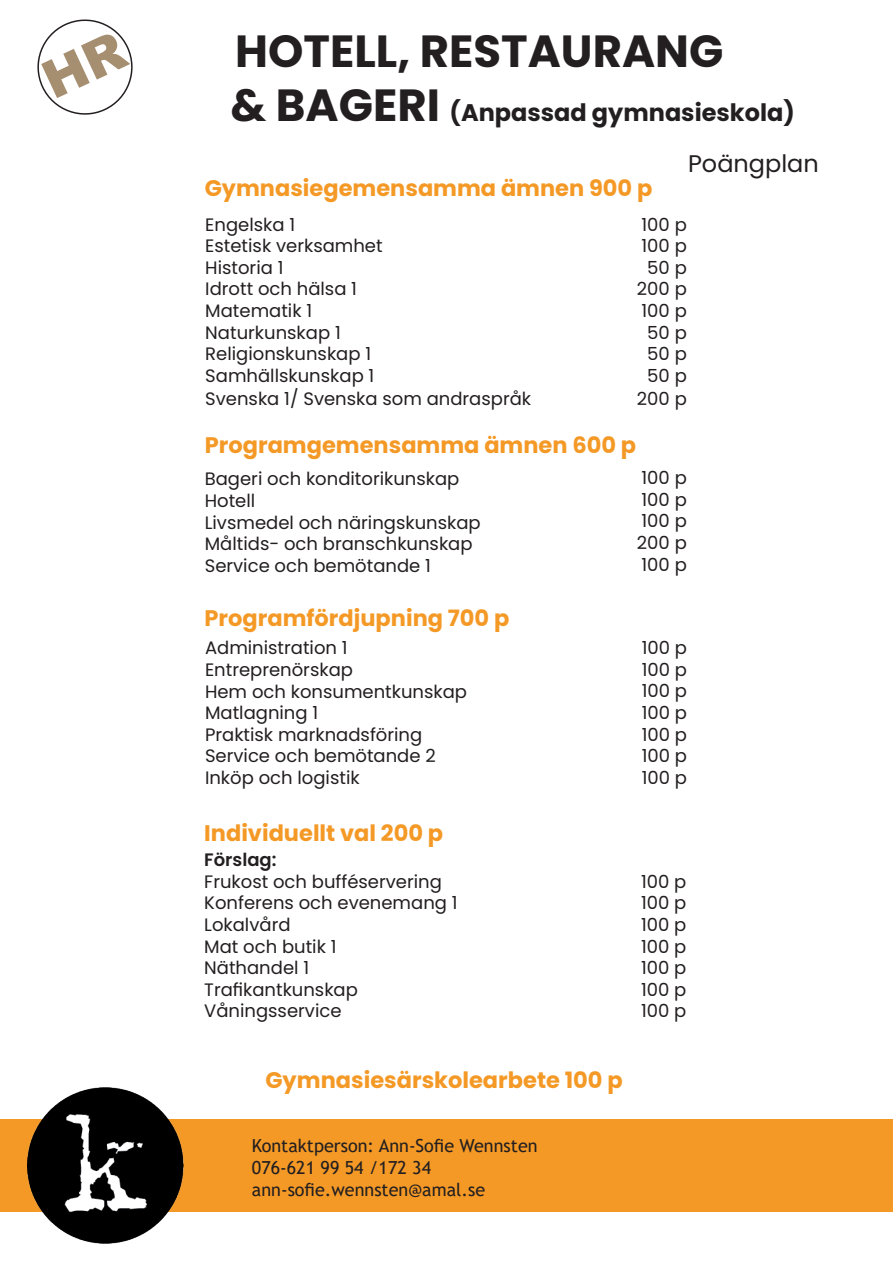
<style>
.page{position:relative;width:893px;height:1263px;background:#fff}
.page>*{position:absolute;margin:0;border:0;box-sizing:border-box;transform-origin:0 0}
.t1{font:700 45px "Poppins";color:#231f20}
.t2{font:700 24px/51.3px "Poppins";color:#231f20}
.t3{font:700 22.5px "Poppins";color:#f49926}
.t4{font:18px/21.6px "Poppins";color:#231f20}
.t5{font:18px/21.6px "Trebuchet MS";color:#231f20}
.t6{font:600 18px "Poppins";color:#231f20}
.s1{font-size:45px}
.s2{font-weight:400}
</style>
<div class="page">
<div style="left:0;top:1119px;width:893px;height:92px;background:#f49926"></div>
<img style="left:27px;top:1087px;width:156px;height:156px">
<svg style="left:37px;top:19px;width:96px;height:96px"></svg>
<h1 class="t1" style="left:235px;top:25px;width:490px">HOTELL, RESTAURANG</h1>
<h2 class="t2" style="left:688px;top:87px;width:132px;text-indent:-458px"><span class="s1">&amp; BAGERI</span> (Anpassad gymnasieskola)<br><span class="s2">Poängplan</span></h2>
<p class="t4" style="left:205px;top:214px;width:179px">Engelska 1<br>Estetisk verksamhet<br>Historia 1<br>Idrott och hälsa 1<br>Matematik 1<br>Naturkunskap 1<br>Religionskunskap 1<br>Samhällskunskap 1</p>
<p class="t4" style="left:205px;top:388px;width:327px">Svenska 1/ Svenska som andraspråk</p>
<p class="t3" style="left:205px;top:175px;width:449px">Gymnasiegemensamma ämnen 900 p</p>
<p class="t4" style="left:637px;top:214px;width:51px;text-align:center">100 p<br>100 p<br>50 p<br>200 p<br>100 p<br>50 p<br>50 p<br>50 p</p>
<p class="t4" style="left:637px;top:388px;width:51px">200 p</p>
<p class="t3" style="left:205px;top:432px;width:433px">Programgemensamma ämnen 600 p</p>
<p class="t4" style="left:205px;top:468px;width:277px">Bageri och konditorikunskap<br>Hotell<br>Livsmedel och näringskunskap<br>Måltids- och branschkunskap<br>Service och bemötande 1</p>
<p class="t4" style="left:637px;top:467px;width:51px;text-align:justify">100 p 100 p 100 p 200 p 100 p</p>
<p class="t3" style="left:204px;top:605px;width:306px">Programfördjupning 700 p</p>
<p class="t4" style="left:205px;top:637px;width:264px">Administration 1<br>Entreprenörskap<br>Hem och konsumentkunskap<br>Matlagning 1<br>Praktisk marknadsföring<br>Service och bemötande 2<br>Inköp och logistik</p>
<p class="t4" style="left:642px;top:637px;width:47px;text-align:justify">100 p 100 p 100 p 100 p 100 p 100 p 100 p</p>
<p class="t3" style="left:204px;top:820px;width:240px">Individuellt val 200 p</p>
<p class="t6" style="left:204px;top:849px;width:74px">Förslag:</p>
<p class="t4" style="left:204px;top:871px;width:255px">Frukost och bufféservering<br>Konferens och evenemang 1<br>Lokalvård<br>Mat och butik 1<br>Näthandel 1<br>Trafikantkunskap<br>Våningsservice</p>
<p class="t4" style="left:641px;top:871px;width:47px;text-align:justify">100 p 100 p 100 p 100 p 100 p 100 p 100 p</p>
<p class="t3" style="left:265px;top:1067px;width:359px">Gymnasiesärskolearbete 100 p</p>
<p class="t5" style="left:252px;top:1135px;width:287px">Kontaktperson: Ann-Sofie Wennsten<br>076-621 99 54 /172 34 ann-sofie.wennsten@amal.se</p>
</div>
